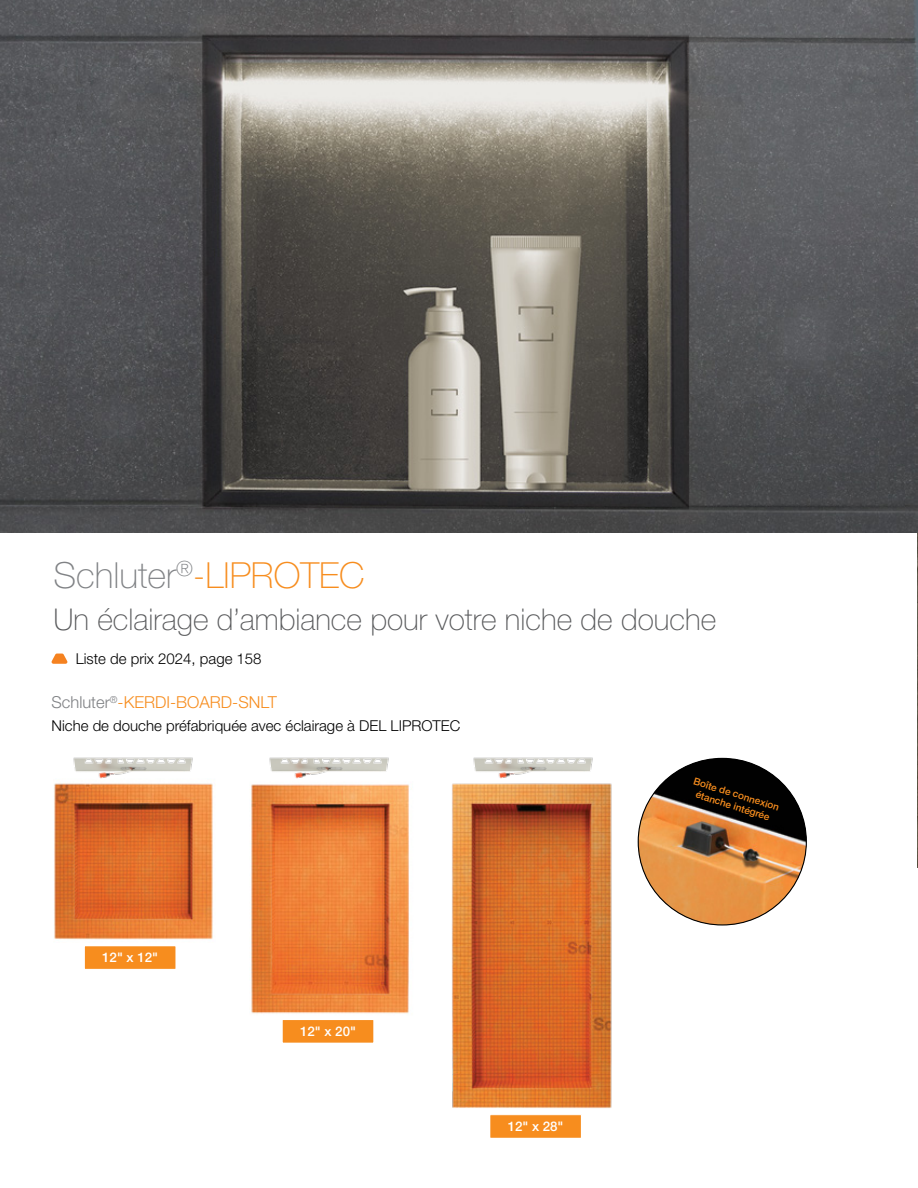
<style>
.page{position:relative;width:918px;height:1188px;background:#fff}
.page>*{position:absolute;margin:0;border:0;box-sizing:border-box;transform-origin:0 0}
.t1{font:100 36px "Helvetica Neue LT Pro";color:#f78d1e}
.t2{font:100 30px "Helvetica Neue LT Pro";color:#58595b}
.t3{font:300 16.5px "Helvetica Neue LT Pro";color:#f78d1e}
.t4{font:300 15px "Helvetica Neue LT Pro";color:#000}
.t5{font:500 13.35px "Helvetica Neue LT Pro";color:#fff}
.t6{font:500 9.9px/12px "Helvetica Neue LT Pro";color:#f78d1e;text-align:center}
.s1{color:#808285}
</style>
<div class="page">
<img style="left:917px;top:0;width:1px;height:867px">
<img style="left:251px;top:784px;width:161px;height:230px">
<img style="left:54px;top:783px;width:159px;height:157px">
<div style="left:84px;top:946px;width:92px;height:23px;background:#f78d1e"></div>
<div style="left:84px;top:945px;width:93px;height:25px;border:1px solid #fff"></div>
<div style="left:282px;top:1020px;width:92px;height:23px;background:#f78d1e"></div>
<div style="left:282px;top:1019px;width:92px;height:25px;border:1px solid #fff"></div>
<img style="left:452px;top:783px;width:160px;height:325px">
<img style="left:638px;top:758px;width:168px;height:166px">
<img style="left:73px;top:757px;width:120px;height:22px">
<img style="left:269px;top:757px;width:120px;height:22px">
<div style="left:490px;top:1115px;width:91px;height:23px;background:#f78d1e"></div>
<div style="left:489px;top:1114px;width:93px;height:25px;border:1px solid #fff"></div>
<img style="left:473px;top:757px;width:120px;height:22px">
<svg style="left:52px;top:654px;width:15px;height:10px"></svg>
<img style="left:0;top:0;width:917px;height:532px">
<h1 class="t1" style="left:53px;top:554px;width:313px"><span class="s1">Schluter</span><sup>®</sup>-LIPROTEC</h1>
<h2 class="t2" style="left:53px;top:602px;width:664px">Un éclairage d’ambiance pour votre niche de douche</h2>
<p class="t4" style="left:76px;top:649px;width:187px">Liste de prix 2024, page 158</p>
<p class="t3" style="left:52px;top:692px;width:227px"><span class="s1">Schluter</span><sup>®</sup>-KERDI-BOARD-SNLT</p>
<p class="t4" style="left:52px;top:716px;width:410px">Niche de douche préfabriquée avec éclairage à DEL LIPROTEC</p>
<p class="t5" style="left:102px;top:950px;width:57px">12" x 12"</p>
<p class="t5" style="left:300px;top:1023px;width:57px">12" x 20"</p>
<p class="t5" style="left:508px;top:1119px;width:57px">12" x 28"</p>
<p class="t6" style="left:696px;top:775px;width:91px;rotate:17deg">Boîte de connexion étanche intégrée</p>
</div>
